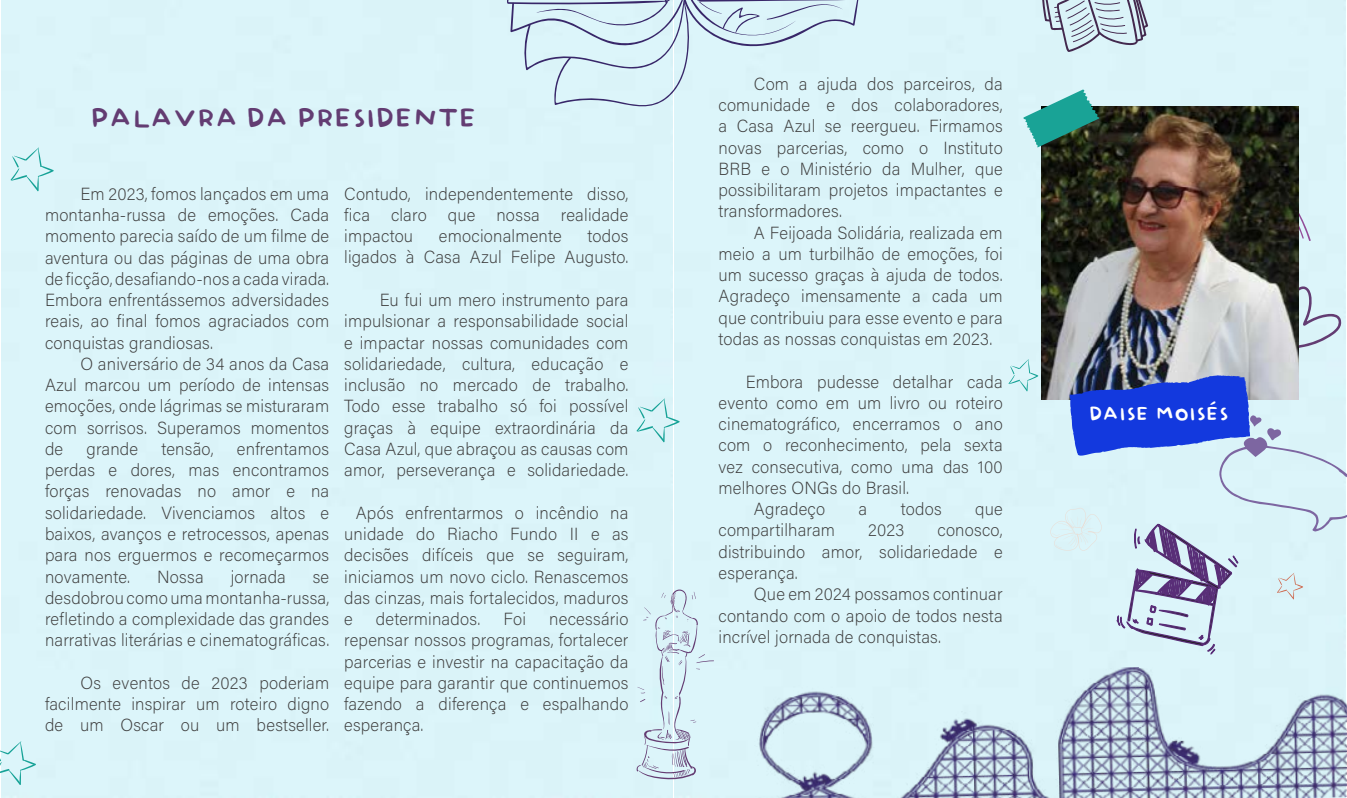
<style>
.page{position:relative;width:1347px;height:798px;background:#fff}
.page>*{position:absolute;margin:0;border:0;box-sizing:border-box;transform-origin:0 0}
.t1{font:31.25px "Baby Doll";letter-spacing:.05em;color:#633c72}
.t2{font:22.5px "Baby Doll";letter-spacing:.05em;color:#fff}
.t3{font:17.5px/21.2px "Acumin Variable Concept";letter-spacing:.01em;color:#3e3e3e;text-align:justify}
</style>
<div class="page">
<div style="left:675px;top:0;width:670px;height:662px;background:#dcf5fa"></div>
<img style="left:660px;top:662px;width:686px;height:135px">
<svg style="left:506px;top:0;width:354px;height:110px;background:#d1e8f0"></svg>
<svg style="left:1298px;top:286px;width:43px;height:64px;background:#c7d7e2"></svg>
<svg style="left:635px;top:587px;width:79px;height:192px;background:#d3e8f0"></svg>
<svg style="left:636px;top:398px;width:44px;height:44px;background:#c9ecef"></svg>
<svg style="left:1298px;top:187px;width:12px;height:54px"></svg>
<svg style="left:1008px;top:359px;width:30px;height:32px"></svg>
<svg style="left:1041px;top:0;width:107px;height:52px;background:#becdd8"></svg>
<svg style="left:0;top:740px;width:36px;height:45px;background:#cbedf1"></svg>
<svg style="left:10px;top:147px;width:44px;height:44px;background:#c9edf0"></svg>
<img style="left:1041px;top:106px;width:257px;height:293px">
<svg style="left:1050px;top:375px;width:296px;height:297px;background:#b8ceea"></svg>
<svg style="left:1022px;top:89px;width:77px;height:58px;background:#56a39a"></svg>
<h1 class="t1" style="left:92px;top:102px;width:386px">PALAVRA DA PRESIDENTE</h1>
<p class="t3" style="left:45px;top:182px;width:286px;text-indent:35px">Em 2023, fomos lançados em uma montanha-russa de emoções. Cada momento parecia saído de um filme de aventura ou das páginas de uma obra de ficção, desafiando-nos a cada virada.<br>Embora enfrentássemos adversidades reais, ao final fomos agraciados com conquistas grandiosas.</p>
<p class="t3" style="left:45px;top:352px;width:286px;text-indent:35px">O aniversário de 34 anos da Casa Azul marcou um período de intensas emoções, onde lágrimas se misturaram com sorrisos. Superamos momentos de</p>
<p class="t3" style="left:45px;top:437px;width:286px;text-indent:192px">enfrentamos perdas e dores, mas encontramos forças renovadas no amor e na solidariedade. Vivenciamos altos e baixos, avanços e retrocessos, apenas para nos erguermos e recomeçarmos novamente.</p>
<p class="t3" style="left:86px;top:437px;width:53px">grande</p>
<p class="t3" style="left:161px;top:437px;width:54px">tensão,</p>
<p class="t3" style="left:157px;top:565px;width:48px">Nossa</p>
<p class="t3" style="left:231px;top:565px;width:57px">jornada</p>
<p class="t3" style="left:45px;top:565px;width:286px;text-indent:268px">se desdobrou como uma montanha-russa, refletindo a complexidade das grandes narrativas literárias e cinematográficas.</p>
<p class="t3" style="left:45px;top:671px;width:286px;text-indent:35px">Os eventos de 2023 poderiam facilmente inspirar um roteiro digno de um Oscar ou um bestseller.</p>
<p class="t3" style="left:344px;top:182px;width:286px">Contudo, independentemente disso, fica claro que nossa realidade impactou</p>
<p class="t3" style="left:344px;top:225px;width:286px;text-align:right">todos<br>ligados à Casa Azul Felipe Augusto.</p>
<p class="t3" style="left:344px;top:288px;width:286px;text-indent:35px">Eu fui um mero instrumento para impulsionar a responsabilidade social e impactar nossas comunidades com solidariedade, cultura, educação e inclusão no mercado de trabalho.<br>Todo esse trabalho só foi possível graças à equipe extraordinária da Casa Azul, que abraçou as causas com amor, perseverança e solidariedade.</p>
<p class="t3" style="left:344px;top:501px;width:286px;text-indent:12px">Após enfrentarmos o incêndio na unidade do Riacho Fundo II e as decisões difíceis que se seguiram, iniciamos um novo ciclo. Renascemos das cinzas, mais fortalecidos, maduros e</p>
<p class="t3" style="left:439px;top:225px;width:124px">emocionalmente</p>
<p class="t3" style="left:344px;top:607px;width:286px;text-indent:205px">necessário repensar nossos programas, fortalecer parcerias e investir na capacitação da equipe para garantir que continuemos fazendo a diferença e espalhando esperança.</p>
<p class="t3" style="left:376px;top:607px;width:106px">determinados.</p>
<p class="t3" style="left:503px;top:607px;width:24px">Foi</p>
<p class="t3" style="left:718px;top:72px;width:286px;text-indent:35px">Com a ajuda dos parceiros, da comunidade e dos colaboradores, a Casa Azul se reergueu. Firmamos novas parcerias, como o Instituto BRB e o Ministério da Mulher, que possibilitaram projetos impactantes e transformadores.</p>
<p class="t3" style="left:718px;top:221px;width:286px;text-indent:35px">A Feijoada Solidária, realizada em meio a um turbilhão de emoções, foi um sucesso graças à ajuda de todos.<br>Agradeço imensamente a cada um que contribuiu para esse evento e para todas as nossas conquistas em 2023.</p>
<p class="t3" style="left:746px;top:370px;width:258px">Embora pudesse detalhar cada</p>
<p class="t3" style="left:718px;top:391px;width:286px">evento como em um livro ou roteiro</p>
<p class="t3" style="left:718px;top:412px;width:286px">cinematográfico, encerramos o ano</p>
<p class="t3" style="left:718px;top:434px;width:286px">com o reconhecimento, pela sexta</p>
<p class="t3" style="left:718px;top:455px;width:286px">vez consecutiva, como uma das 100</p>
<p class="t3" style="left:718px;top:476px;width:192px">melhores ONGs do Brasil.</p>
<p class="t3" style="left:754px;top:497px;width:73px">Agradeço</p>
<p class="t3" style="left:858px;top:497px;width:10px">a</p>
<p class="t3" style="left:900px;top:497px;width:43px">todos</p>
<p class="t3" style="left:975px;top:497px;width:29px">que</p>
<p class="t3" style="left:718px;top:519px;width:118px">compartilharam</p>
<p class="t3" style="left:868px;top:519px;width:38px">2023</p>
<p class="t3" style="left:718px;top:519px;width:286px;text-indent:219px">conosco, distribuindo amor, solidariedade e esperança.</p>
<p class="t3" style="left:718px;top:582px;width:286px;text-indent:35px">Que em 2024 possamos continuar contando com o apoio de todos nesta incrível jornada de conquistas.</p>
<p class="t2" style="left:1089px;top:401px;width:140px">DAISE MOISÉS</p>
</div>
